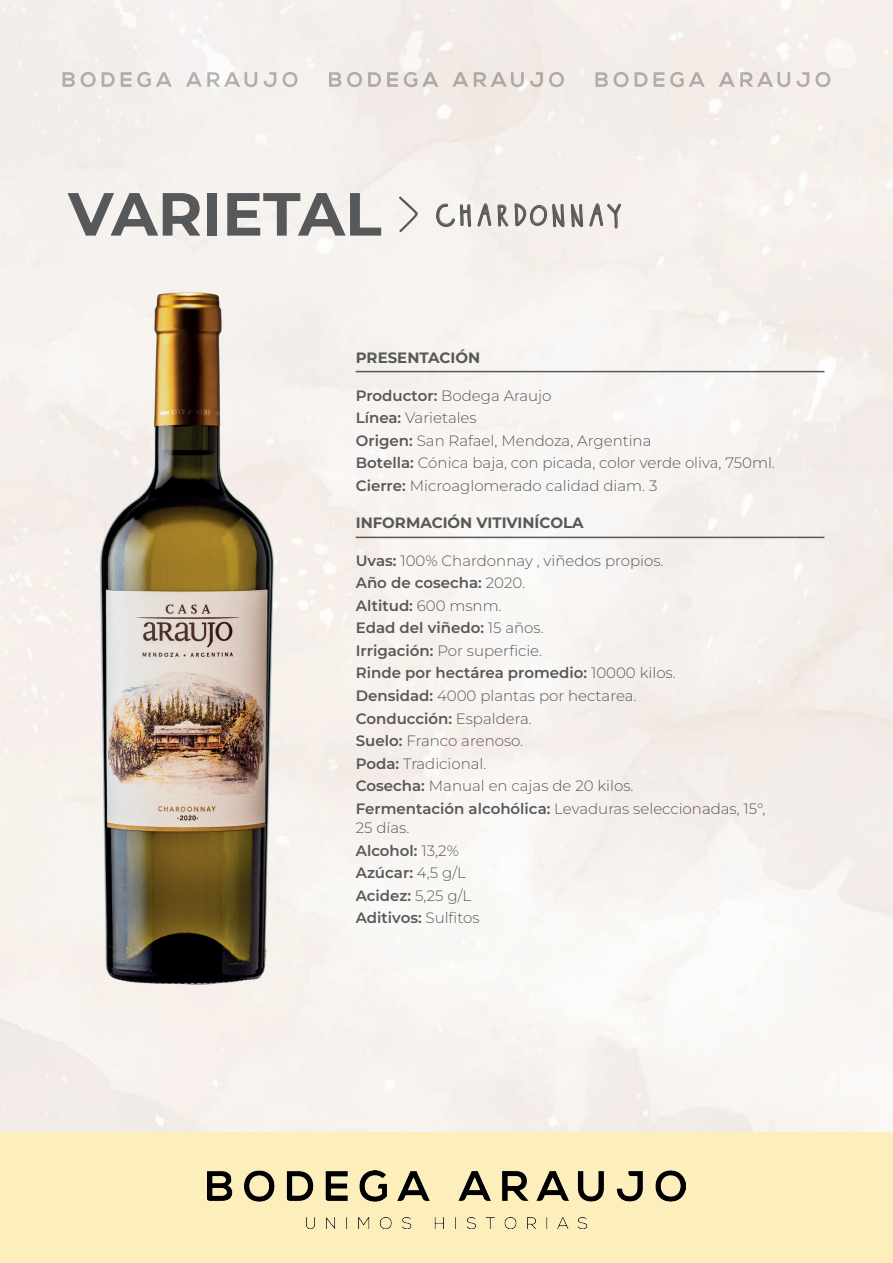
<style>
.page{position:relative;width:893px;height:1263px;background:#fff}
.page>*{position:absolute;margin:0;border:0;box-sizing:border-box;transform-origin:0 0}
.t1{font:44.55px "Wildy Sans";letter-spacing:.02em;color:#57585a}
.t2{font:300 15px/22.5px "Montserrat";color:#57585a}
.t3{font:700 15px "Montserrat";color:#57585a}
.s1{font-family:"Montserrat";font-weight:700;font-size:60.75px}
.s2{font-weight:600}
</style>
<div class="page">
<div style="left:0;top:1132px;width:893px;height:131px;background:#fcefbb"></div>
<svg style="left:81px;top:72px;width:15px;height:15px"></svg>
<svg style="left:63px;top:72px;width:12px;height:15px"></svg>
<svg style="left:102px;top:72px;width:13px;height:15px"></svg>
<svg style="left:121px;top:72px;width:51px;height:15px"></svg>
<svg style="left:283px;top:72px;width:15px;height:15px"></svg>
<svg style="left:264px;top:72px;width:12px;height:15px"></svg>
<svg style="left:186px;top:72px;width:71px;height:15px"></svg>
<svg style="left:347px;top:72px;width:15px;height:15px"></svg>
<svg style="left:329px;top:72px;width:12px;height:15px"></svg>
<svg style="left:368px;top:72px;width:13px;height:15px"></svg>
<svg style="left:387px;top:72px;width:11px;height:15px"></svg>
<svg style="left:404px;top:72px;width:34px;height:15px"></svg>
<svg style="left:549px;top:72px;width:15px;height:15px"></svg>
<svg style="left:452px;top:72px;width:16px;height:15px"></svg>
<svg style="left:530px;top:72px;width:13px;height:15px"></svg>
<svg style="left:474px;top:72px;width:50px;height:15px"></svg>
<svg style="left:614px;top:72px;width:15px;height:15px"></svg>
<svg style="left:595px;top:72px;width:13px;height:15px"></svg>
<svg style="left:635px;top:72px;width:13px;height:15px"></svg>
<svg style="left:654px;top:72px;width:10px;height:15px"></svg>
<svg style="left:670px;top:72px;width:35px;height:15px"></svg>
<svg style="left:815px;top:72px;width:15px;height:15px"></svg>
<svg style="left:796px;top:72px;width:13px;height:15px"></svg>
<svg style="left:719px;top:72px;width:71px;height:15px"></svg>
<img style="left:207px;top:1170px;width:479px;height:59px">
<svg style="left:398px;top:196px;width:20px;height:37px"></svg>
<svg style="left:436px;top:203px;width:35px;height:24px"></svg>
<svg style="left:477px;top:176px;width:88px;height:51px"></svg>
<svg style="left:571px;top:204px;width:12px;height:23px"></svg>
<svg style="left:589px;top:198px;width:33px;height:67px"></svg>
<hr style="left:356px;top:371px;width:468px;height:1px;background:#57585a">
<hr style="left:356px;top:537px;width:468px;height:1px;background:#57585a">
<img style="left:94px;top:289px;width:187px;height:699px">
<h1 class="t1" style="left:68px;top:194px;width:557px"><span class="s1">VARIETAL</span> chardonnay</h1>
<p class="t3" style="left:356px;top:347px;width:126px">PRESENTACIÓN</p>
<p class="t2" style="left:356px;top:384px;width:421px"><span class="s2">Productor:</span> Bodega Araujo<br><span class="s2">Línea:</span> Varietales<br><span class="s2">Origen:</span> San Rafael, Mendoza, Argentina<br><span class="s2">Botella:</span> Cónica baja, con picada, color verde oliva, 750ml.<br><span class="s2">Cierre:</span> Microaglomerado calidad diam. 3</p>
<p class="t3" style="left:356px;top:512px;width:229px">INFORMACIÓN VITIVINÍCOLA</p>
<p class="t2" style="left:356px;top:549px;width:411px"><span class="s2">Uvas:</span> 100% Chardonnay , viñedos propios.<br><span class="s2">Año de cosecha:</span> 2020.<br><span class="s2">Altitud:</span> 600 msnm.<br><span class="s2">Edad del viñedo:</span> 15 años.<br><span class="s2">Irrigación:</span> Por superficie.<br><span class="s2">Rinde por hectárea promedio:</span> 10000 kilos.<br><span class="s2">Densidad:</span> 4000 plantas por hectarea.<br><span class="s2">Conducción:</span> Espaldera.<br><span class="s2">Suelo:</span> Franco arenoso.<br><span class="s2">Poda:</span> Tradicional.<br><span class="s2">Cosecha:</span> Manual en cajas de 20 kilos.<br><span class="s2">Fermentación alcohólica:</span> Levaduras seleccionadas, 15°,</p>
<p class="t2" style="left:356px;top:816px;width:125px">25 días.<br><span class="s2">Alcohol:</span> 13,2%<br><span class="s2">Azúcar:</span> 4,5 g/L<br><span class="s2">Acidez:</span> 5,25 g/L<br><span class="s2">Aditivos:</span> Sulfitos</p>
</div>
